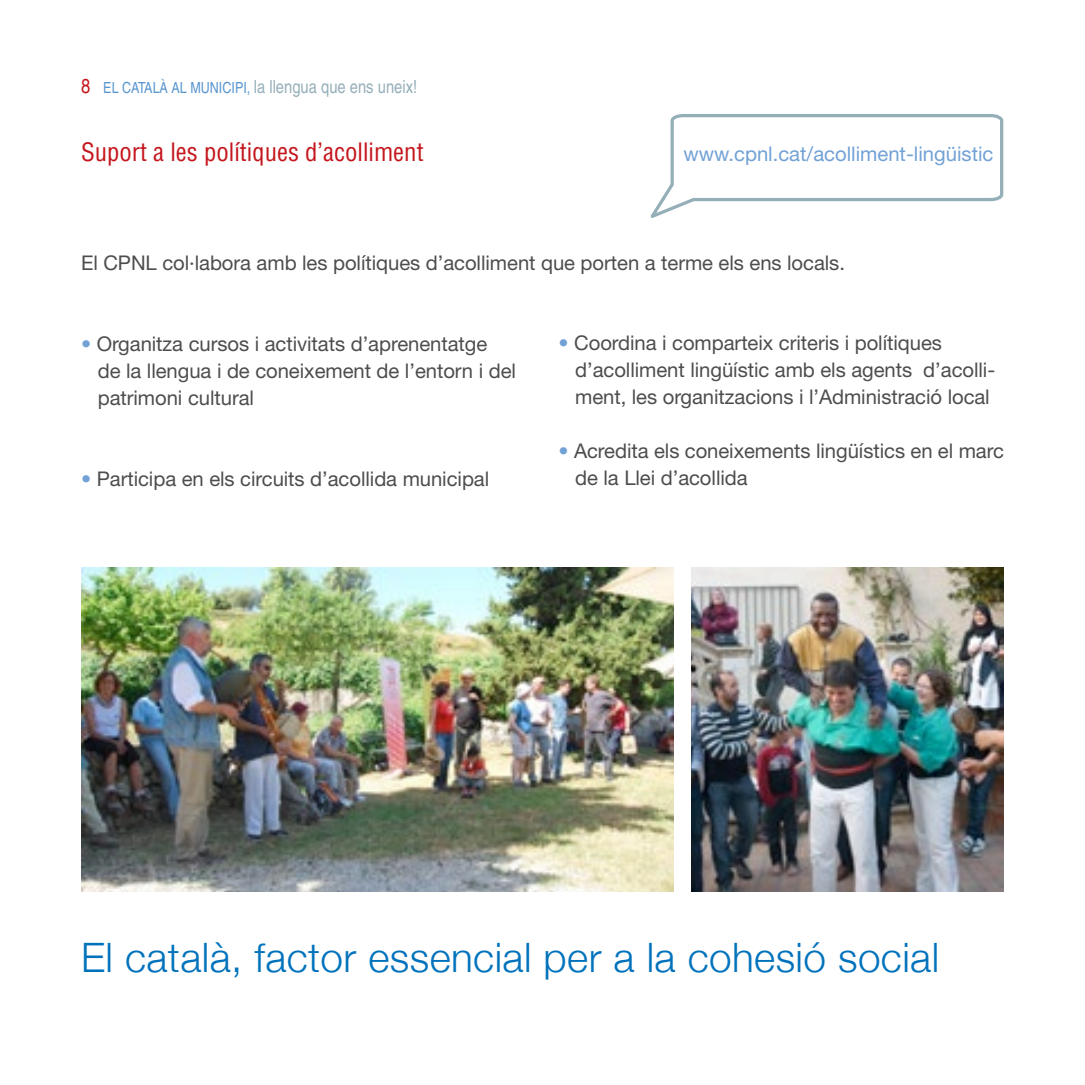
<style>
.page{position:relative;width:1085px;height:1085px;background:#fff}
.page>*{position:absolute;margin:0;border:0;box-sizing:border-box;transform-origin:0 0}
.t1{font:300 40.5px "Helvetica Neue";letter-spacing:.01em;color:#0072bc}
.t2{font:condensed 24.75px "Helvetica";color:#c4161c}
.t3{font:20.25px/27px "Helvetica Neue";letter-spacing:-.005em;color:#4d4d4f}
.t4{font:20.25px "Helvetica Neue";color:#71a1d5}
.t5{font:condensed 18px "Helvetica";color:#95afb9}
.s1{font-size:20.25px;color:#c4161c}
.s2{font-size:15.3px;color:#5895cf}
.s3{color:#71a1d5}
</style>
<div class="page">
<svg style="left:650px;top:114px;width:354px;height:104px"></svg>
<img style="left:81px;top:567px;width:922px;height:324px">
<div style="left:674px;top:550px;width:16px;height:352px;background:#fff"></div>
<p class="t5" style="left:81px;top:77px;width:337px"><span class="s1">8</span> <span class="s2">EL CATALÀ AL MUNICIPI,</span> la llengua que ens uneix!</p>
<p class="t2" style="left:81px;top:137px;width:344px">Suport a les polítiques d’acolliment</p>
<p class="t4" style="left:683px;top:142px;width:311px">www.cpnl.cat/acolliment-lingüistic</p>
<p class="t3" style="left:81px;top:249px;width:765px">El CPNL col·labora amb les polítiques d’acolliment que porten a terme els ens locals.</p>
<p class="t3" style="left:98px;top:330px;width:419px;text-indent:-17px"><span class="s3">•</span> Organitza cursos i activitats d’aprenentatge<br>de la llengua i de coneixement de l’entorn i del patrimoni cultural</p>
<p class="t3" style="left:81px;top:465px;width:409px"><span class="s3">•</span> Participa en els circuits d’acollida municipal</p>
<p class="t3" style="left:575px;top:329px;width:421px;text-indent:-17px"><span class="s3">•</span> Coordina i comparteix criteris i polítiques d’acolliment lingüístic amb els agents d’acolli&shy;ment, les organitzacions i l’Administració local</p>
<p class="t3" style="left:575px;top:437px;width:430px;text-indent:-17px"><span class="s3">•</span> Acredita els coneixements lingüístics en el marc de la Llei d’acollida</p>
<h1 class="t1" style="left:81px;top:924px;width:859px">El català, factor essencial per a la cohesió social</h1>
</div>
